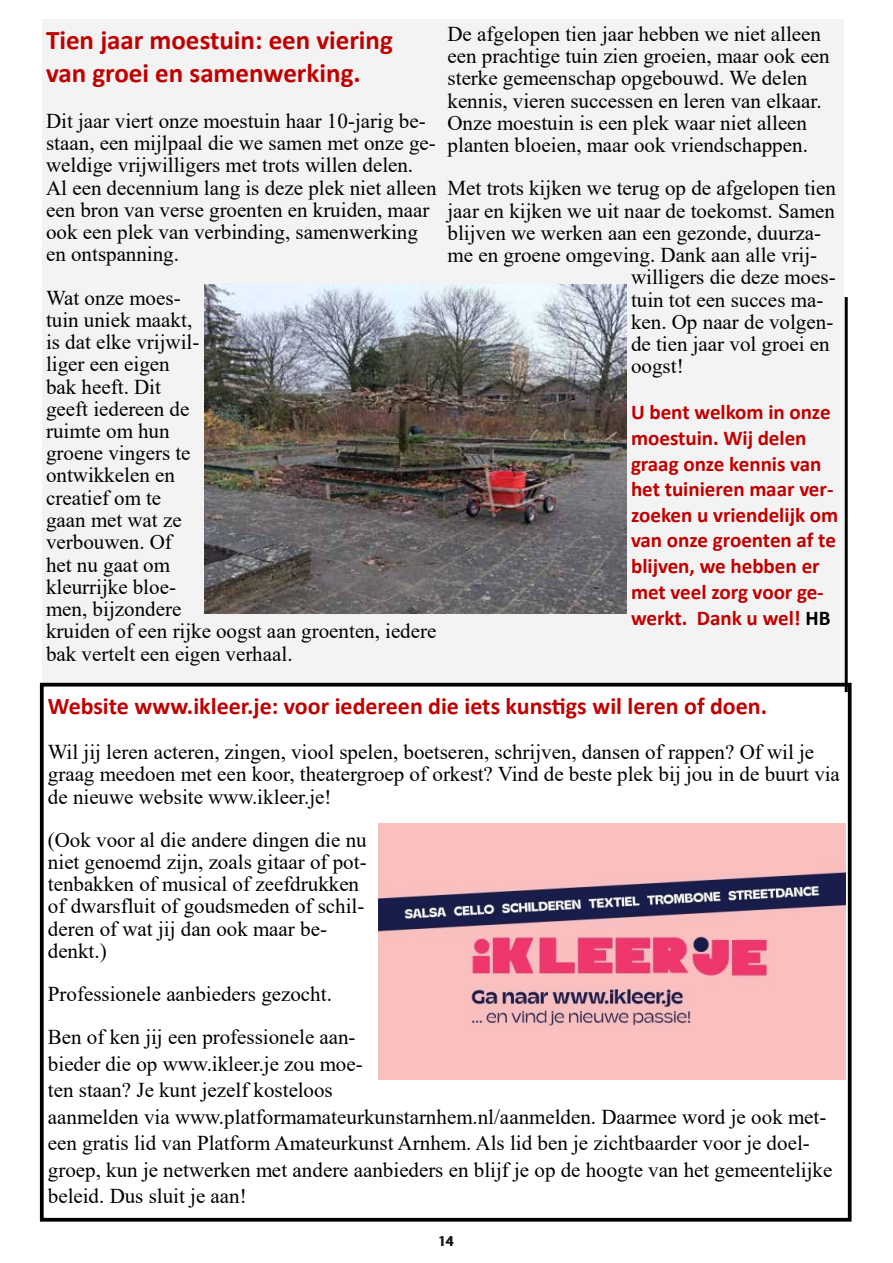
<style>
.page{position:relative;width:893px;height:1263px;background:#fff}
.page>*{position:absolute;margin:0;border:0;box-sizing:border-box;transform-origin:0 0}
.t1{font:700 27px/33.2px "Calibri";color:#c00000}
.t2{font:700 24px "Calibri";color:#c00000}
.t3{font:21.15px "Times New Roman";color:#000}
.t4{font:700 21.15px "Calibri";color:#c00000}
.t5{font:21px/22.2px "Times New Roman";color:#000}
.t6{font:700 21px/25.7px "Calibri";color:#c00000}
.t7{font:15px "Myriad Pro";color:#000}
.s1{color:#000}
</style>
<div class="page">
<div style="left:42px;top:19px;width:802px;height:671px;background:#f3f3f3"></div>
<img style="left:205px;top:284px;width:422px;height:329px">
<div style="left:42px;top:685px;width:808px;height:535px;background:#fff"></div>
<div style="left:40px;top:683px;width:812px;height:538px;border:4px solid #000"></div>
<img style="left:378px;top:824px;width:468px;height:255px">
<hr style="left:845px;top:297px;width:3px;height:395px;background:#000">
<p class="t1" style="left:46px;top:23px;width:348px">Tien jaar moestuin: een viering van groei en samenwerking.</p>
<p class="t5" style="left:46px;top:109px;width:392px">Dit jaar viert onze moestuin haar 10-jarig be&shy;staan, een mijlpaal die we samen met onze ge&shy;weldige vrijwilligers met trots willen delen.<br>Al een decennium lang is deze plek niet alleen een bron van verse groenten en kruiden, maar ook een plek van verbinding, samenwerking en ontspanning.</p>
<p class="t5" style="left:46px;top:286px;width:155px">Wat onze moes&shy;tuin uniek maakt, is dat elke vrijwil&shy;liger een eigen bak heeft. Dit geeft iedereen de ruimte om hun groene vingers te ontwikkelen en creatief om te gaan met wat ze verbouwen. Of</p>
<p class="t3" style="left:46px;top:550px;width:126px">het nu gaat om</p>
<p class="t5" style="left:46px;top:575px;width:392px">kleurrijke bloe-<br>men, bijzondere<br>kruiden of een rijke oogst aan groenten, iedere bak vertelt een eigen verhaal.</p>
<p class="t5" style="left:447px;top:22px;width:384px">De afgelopen tien jaar hebben we niet alleen een prachtige tuin zien groeien, maar ook een sterke gemeenschap opgebouwd. We delen</p>
<p class="t3" style="left:447px;top:86px;width:376px">kennis, vieren successen en leren van elkaar.</p>
<p class="t5" style="left:447px;top:111px;width:362px">Onze moestuin is een plek waar niet alleen planten bloeien, maar ook vriendschappen.</p>
<p class="t5" style="left:447px;top:177px;width:390px">Met trots kijken we terug op de afgelopen tien</p>
<p class="t5" style="left:447px;top:199px;width:389px">jaar en kijken we uit naar de toekomst. Samen</p>
<p class="t5" style="left:447px;top:221px;width:375px">blijven we werken aan een gezonde, duurza-</p>
<p class="t5" style="left:447px;top:243px;width:371px">me en groene omgeving. Dank aan alle vrij-</p>
<p class="t5" style="left:631px;top:266px;width:206px">willigers die deze moes-</p>
<p class="t5" style="left:631px;top:288px;width:194px">tuin tot een succes ma-</p>
<p class="t5" style="left:631px;top:310px;width:204px">ken. Op naar de volgen-</p>
<p class="t5" style="left:631px;top:332px;width:200px">de tien jaar vol groei en</p>
<p class="t5" style="left:631px;top:355px;width:54px">oogst!</p>
<p class="t6" style="left:631px;top:399px;width:209px">U bent welkom in onze moestuin. Wij delen graag onze kennis van het tuinieren maar ver&shy;zoeken u vriendelijk om van onze groenten af te</p>
<p class="t4" style="left:631px;top:551px;width:190px">blijven, we hebben er</p>
<p class="t6" style="left:631px;top:579px;width:201px">met veel zorg voor ge&shy;werkt. Dank u wel! <span class="s1">HB</span></p>
<p class="t2" style="left:48px;top:689px;width:721px">Website www.ikleer.je: voor iedereen die iets kunstigs wil leren of doen.</p>
<p class="t5" style="left:48px;top:740px;width:794px">Wil jij leren acteren, zingen, viool spelen, boetseren, schrijven, dansen of rappen? Of wil je graag meedoen met een koor, theatergroep of orkest? Vind de beste plek bij jou in de buurt via de nieuwe website www.ikleer.je!</p>
<p class="t5" style="left:48px;top:828px;width:320px">(Ook voor al die andere dingen die nu niet genoemd zijn, zoals gitaar of pot&shy;tenbakken of musical of zeefdrukken of dwarsfluit of goudsmeden of schil&shy;deren of wat jij dan ook maar be&shy;denkt.)</p>
<p class="t5" style="left:48px;top:972px;width:309px;line-height:43.2px">Professionele aanbieders gezocht.<br>Ben of ken jij een professionele aan-</p>
<p class="t5" style="left:48px;top:1050px;width:786px;line-height:26.4px">bieder die op www.ikleer.je zou moe-<br>ten staan? Je kunt jezelf kosteloos<br>aanmelden via www.platformamateurkunstarnhem.nl/aanmelden. Daarmee word je ook met&shy;een gratis lid van Platform Amateurkunst Arnhem. Als lid ben je zichtbaarder voor je doel&shy;groep, kun je netwerken met andere aanbieders en blijf je op de hoogte van het gemeentelijke beleid. Dus sluit je aan!</p>
<p class="t7" style="left:438px;top:1232px;width:17px">14</p>
</div>
